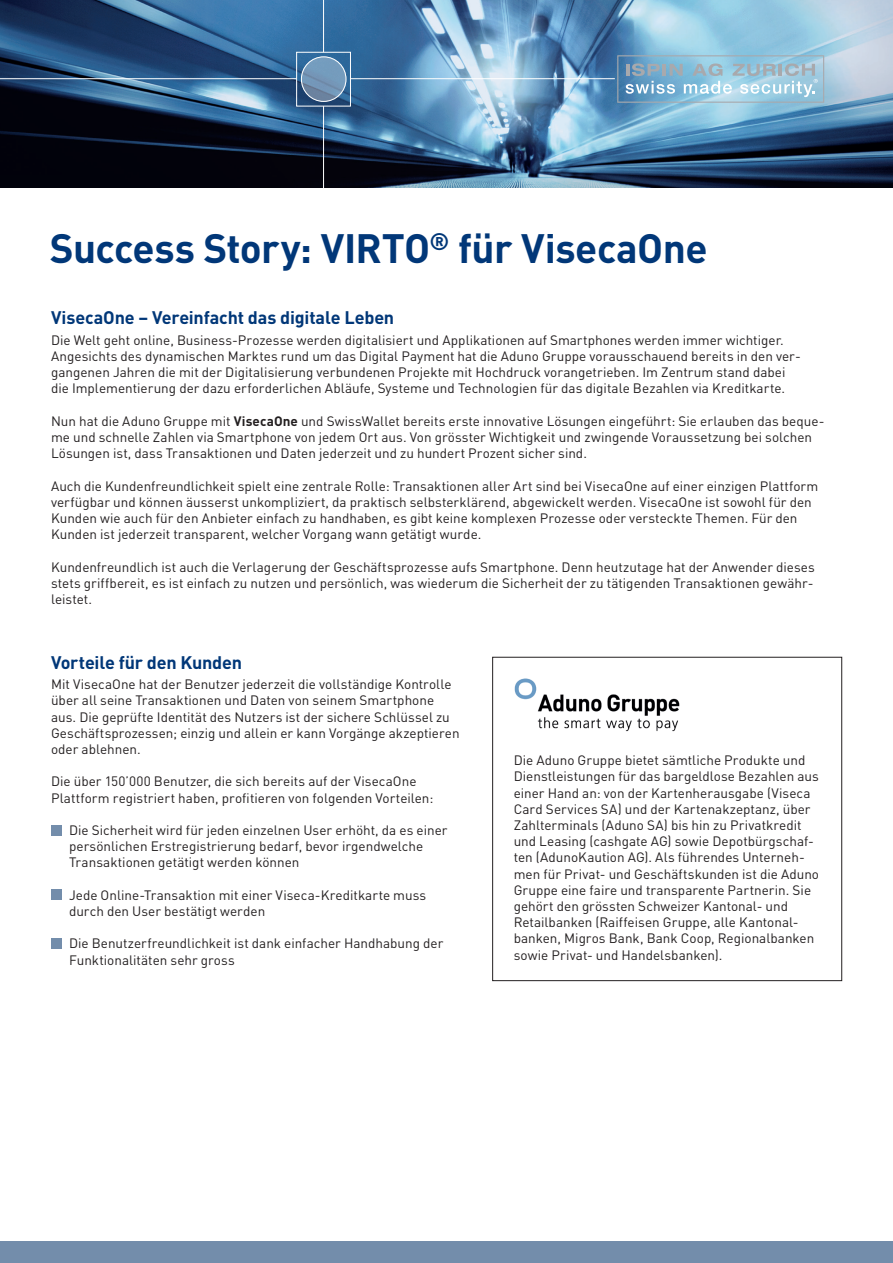
<style>
.page{position:relative;width:893px;height:1263px;background:#fff}
.page>*{position:absolute;margin:0;border:0;box-sizing:border-box;transform-origin:0 0}
.Haupttitel{font:700 40.5px "DIN";letter-spacing:-.015em;color:#013778}
.Haupttitel-2{font:700 18px "DIN";letter-spacing:-.01em;color:#013778}
.Grundtext{font:13.5px/16.2px "DIN";color:#231f20}
.Lauftext{font:13.5px/16.2px "DIN";color:#231f20}
.s1{font-weight:700}
</style>
<div class="page">
<img style="left:0;top:0;width:893px;height:187px">
<div style="left:296px;top:52px;width:55px;height:54px;border:1px solid #fff"></div>
<svg style="left:617px;top:55px;width:207px;height:48px;background:#95bed4"></svg>
<svg style="left:301px;top:57px;width:45px;height:44px"></svg>
<hr style="left:323px;top:0;width:1px;height:52px;background:#fff">
<hr style="left:0;top:78px;width:297px;height:1px;background:#fff">
<hr style="left:350px;top:78px;width:265px;height:1px;background:#fff">
<hr style="left:323px;top:106px;width:1px;height:88px;background:#fff">
<div style="left:301px;top:56px;width:45px;height:46px;border:1px solid #fff;border-radius:50%"></div>
<div style="left:0;top:1242px;width:893px;height:21px;background:#738dab"></div>
<div style="left:51px;top:825px;width:10px;height:10px;background:#738dab"></div>
<div style="left:51px;top:890px;width:10px;height:10px;background:#738dab"></div>
<div style="left:51px;top:938px;width:10px;height:10px;background:#738dab"></div>
<div style="left:492px;top:657px;width:350px;height:324px;border:1px solid #231f20"></div>
<img style="left:514px;top:678px;width:166px;height:54px">
<p class="Haupttitel" style="left:50px;top:222px;width:659px">Success Story: VIRTO<sup>®</sup> für VisecaOne</p>
<p class="Haupttitel-2" style="left:51px;top:306px;width:345px">VisecaOne – Vereinfacht das digitale Leben</p>
<p class="Grundtext" style="left:51px;top:332px;width:749px">Die Welt geht online, Business-Prozesse werden digitalisiert und Applikationen auf Smartphones werden immer wichtiger.<br>Angesichts des dynamischen Marktes rund um das Digital Payment hat die Aduno Gruppe vorausschauend bereits in den ver&shy;gangenen Jahren die mit der Digitalisierung verbundenen Projekte mit Hochdruck vorangetrieben. Im Zentrum stand dabei die Implementierung der dazu erforderlichen Abläufe, Systeme und Technologien für das digitale Bezahlen via Kreditkarte.</p>
<p class="Grundtext" style="left:51px;top:413px;width:775px">Nun hat die Aduno Gruppe mit <span class="s1">VisecaOne</span> und SwissWallet bereits erste innovative Lösungen eingeführt: Sie erlauben das beque&shy;me und schnelle Zahlen via Smartphone von jedem Ort aus. Von grösster Wichtigkeit und zwingende Voraussetzung bei solchen<br>Lösungen ist, dass Transaktionen und Daten jederzeit und zu hundert Prozent sicher sind.</p>
<p class="Grundtext" style="left:51px;top:477px;width:769px">Auch die Kundenfreundlichkeit spielt eine zentrale Rolle: Transaktionen aller Art sind bei VisecaOne auf einer einzigen Plattform verfügbar und können äusserst unkompliziert, da praktisch selbsterklärend, abgewickelt werden. VisecaOne ist sowohl für den Kunden wie auch für den Anbieter einfach zu handhaben, es gibt keine komplexen Prozesse oder versteckte Themen. Für den Kunden ist jederzeit transparent, welcher Vorgang wann getätigt wurde.</p>
<p class="Grundtext" style="left:51px;top:558px;width:765px">Kundenfreundlich ist auch die Verlagerung der Geschäftsprozesse aufs Smartphone. Denn heutzutage hat der Anwender dieses stets griffbereit, es ist einfach zu nutzen und persönlich, was wiederum die Sicherheit der zu tätigenden Transaktionen gewähr&shy;leistet.</p>
<p class="Haupttitel-2" style="left:51px;top:650px;width:193px">Vorteile für den Kunden</p>
<p class="Grundtext" style="left:51px;top:676px;width:410px">Mit VisecaOne hat der Benutzer jederzeit die vollständige Kontrolle über all seine Transaktionen und Daten von seinem Smartphone aus. Die geprüfte Identität des Nutzers ist der sichere Schlüssel zu Geschäftsprozessen; einzig und allein er kann Vorgänge akzeptieren oder ablehnen.</p>
<p class="Grundtext" style="left:51px;top:773px;width:384px">Die über 150’000 Benutzer, die sich bereits auf der VisecaOne<br>Plattform registriert haben, profitieren von folgenden Vorteilen:</p>
<p class="Grundtext" style="left:69px;top:822px;width:380px">Die Sicherheit wird für jeden einzelnen User erhöht, da es einer persönlichen Erstregistrierung bedarf, bevor irgendwelche<br>Transaktionen getätigt werden können</p>
<p class="Grundtext" style="left:69px;top:887px;width:359px">Jede Online-Transaktion mit einer Viseca-Kreditkarte muss durch den User bestätigt werden</p>
<p class="Grundtext" style="left:69px;top:935px;width:376px">Die Benutzerfreundlichkeit ist dank einfacher Handhabung der<br>Funktionalitäten sehr gross</p>
<p class="Lauftext" style="left:514px;top:752px;width:307px">Die Aduno Gruppe bietet sämtliche Produkte und Dienstleistungen für das bargeldlose Bezahlen aus einer Hand an: von der Kartenherausgabe (Viseca Card Services SA) und der Kartenakzeptanz, über Zahlterminals (Aduno SA) bis hin zu Privatkredit und Leasing (cashgate AG) sowie Depotbürgschaf&shy;ten (AdunoKaution AG). Als führendes Unterneh&shy;men für Privat- und Geschäftskunden ist die Aduno Gruppe eine faire und transparente Partnerin. Sie gehört den grössten Schweizer Kantonal- und Retailbanken (Raiffeisen Gruppe, alle Kantonal&shy;banken, Migros Bank, Bank Coop, Regionalbanken sowie Privat- und Handelsbanken).</p>
</div>
